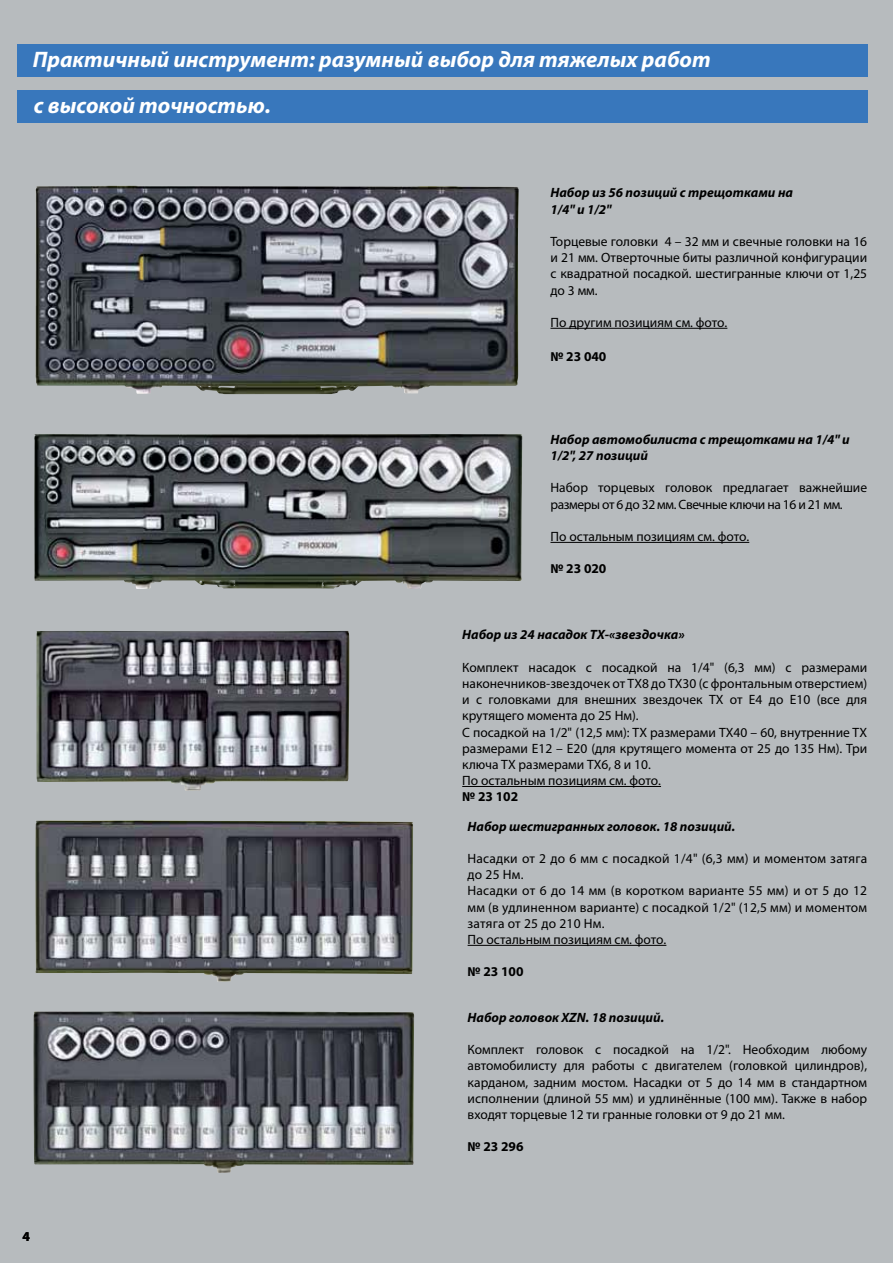
<style>
.page{position:relative;width:893px;height:1263px;background:#b7bbbe}
.page>*{position:absolute;margin:0;border:0;box-sizing:border-box;transform-origin:0 0}
.t1{font:italic 700 25.5px "Myriad Pro";letter-spacing:.01em;color:#fff}
.t2{font:italic 700 22.5px/45.8px "Myriad Pro";color:#fff}
.t3{font:13.5px/16.2px "Myriad Pro";color:#000}
.t4{font:italic 700 13.5px/16.2px "Myriad Pro";color:#000}
.t5{font:700 13.5px "Myriad Pro";color:#000}
</style>
<div class="page">
<img style="left:35px;top:186px;width:484px;height:208px">
<img style="left:34px;top:434px;width:489px;height:155px">
<img style="left:33px;top:1011px;width:381px;height:162px">
<img style="left:35px;top:820px;width:378px;height:162px">
<img style="left:36px;top:631px;width:313px;height:160px">
<div style="left:17px;top:45px;width:850px;height:32px;background:#3877bc"></div>
<div style="left:17px;top:91px;width:850px;height:32px;background:#3877bc"></div>
<hr style="left:468px;top:945px;width:198px;height:1px;background:#000">
<hr style="left:550px;top:328px;width:177px;height:1px;background:#000">
<hr style="left:550px;top:542px;width:199px;height:1px;background:#000">
<hr style="left:462px;top:786px;width:199px;height:1px;background:#000">
<h2 class="t2" style="left:33px;top:37px;width:680px">Практичный инструмент: разумный выбор для тяжелых работ с высокой точностью.</h2>
<h1 class="t1" style="left:33px;top:46px;width:551px">Steckschlüsselsätze. Aus Chrom-Vanadium-Stahl.</h1>
<p class="t4" style="left:550px;top:185px;width:244px">Набор из 56 позиций с трещотками на<br>1/4" и 1/2"</p>
<p class="t3" style="left:550px;top:233px;width:318px;text-align:justify">Торцевые головки 4 – 32 мм и свечные головки на 16 и 21 мм. Отверточные биты различной конфигурации с квадратной посадкой. шестигранные ключи от 1,25 до 3 мм.</p>
<p class="t3" style="left:550px;top:314px;width:178px">По другим позициям см. фото.</p>
<p class="t5" style="left:550px;top:348px;width:57px">№ 23 040</p>
<p class="t4" style="left:550px;top:431px;width:301px">Набор автомобилиста с трещотками на 1/4" и<br>1/2", 27 позиций</p>
<p class="t3" style="left:550px;top:480px;width:318px">Набор торцевых головок предлагает важнейшие размеры от 6 до 32 мм. Свечные ключи на 16 и 21 мм.</p>
<p class="t3" style="left:550px;top:528px;width:200px">По остальным позициям см. фото.</p>
<p class="t5" style="left:550px;top:561px;width:57px">№ 23 020</p>
<p class="t4" style="left:462px;top:627px;width:224px">Набор из 24 насадок ТХ-«звездочка»</p>
<p class="t3" style="left:462px;top:659px;width:406px">Комплект насадок с посадкой на 1/4" (6,3 мм) с размерами наконечников-звездочек от ТХ8 до ТХ30 (с фронтальным отверстием) и с головками для внешних звездочек ТХ от Е4 до Е10 (все для крутящего момента до 25 Нм).<br>С посадкой на 1/2" (12,5 мм): TX размерами ТХ40 – 60, внутренние TX размерами Е12 – Е20 (для крутящего момента от 25 до 135 Нм). Три ключа TX размерами ТХ6, 8 и 10.<br>По остальным позициям см. фото.</p>
<p class="t5" style="left:462px;top:789px;width:57px">№ 23 102</p>
<p class="t5" style="left:22px;top:1228px;width:9px">4</p>
<p class="t4" style="left:468px;top:818px;width:269px">Набор шестигранных головок. 18 позиций.</p>
<p class="t3" style="left:468px;top:850px;width:401px">Насадки от 2 до 6 мм с посадкой 1/4" (6,3 мм) и моментом затяга до 25 Нм.<br>Насадки от 6 до 14 мм (в коротком варианте 55 мм) и от 5 до 12 мм (в удлиненном варианте) с посадкой 1/2" (12,5 мм) и моментом затяга от 25 до 210 Нм.<br>По остальным позициям см. фото.</p>
<p class="t5" style="left:468px;top:964px;width:57px">№ 23 100</p>
<p class="t4" style="left:468px;top:1009px;width:198px">Набор головок XZN. 18 позиций.</p>
<p class="t3" style="left:468px;top:1042px;width:401px;text-align:justify">Комплект головок с посадкой на 1/2". Необходим любому автомобилисту для работы с двигателем (головкой цилиндров), карданом, задним мостом. Насадки от 5 до 14 мм в стандартном исполнении (длиной 55 мм) и удлинённые (100 мм). Также в набор входят торцевые 12 ти гранные головки от 9 до 21 мм.</p>
<p class="t5" style="left:468px;top:1139px;width:57px">№ 23 296</p>
</div>
